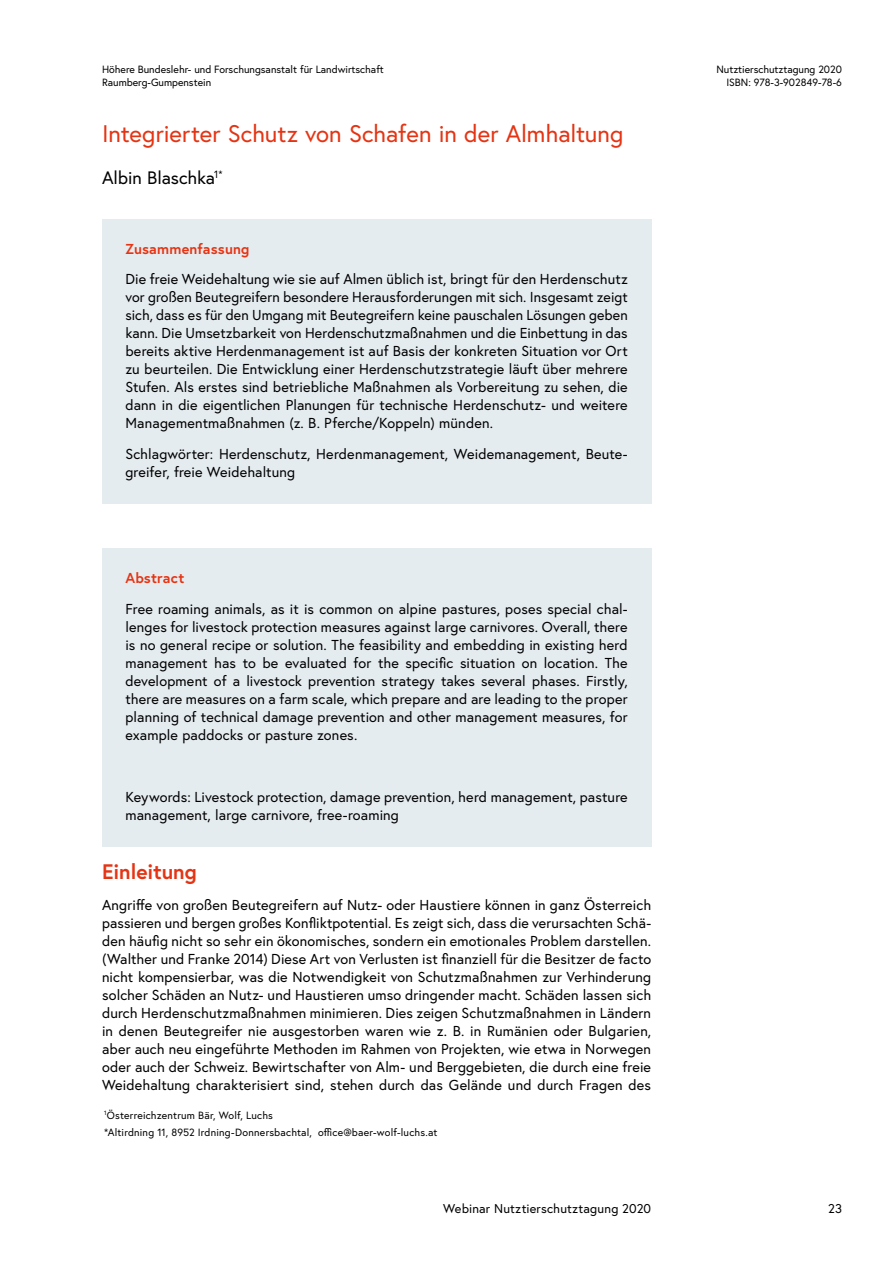
<style>
.page{position:relative;width:893px;height:1263px;background:#fff}
.page>*{position:absolute;margin:0;border:0;box-sizing:border-box;transform-origin:0 0}
.t1{font:24px "Europa Austria";letter-spacing:-.005em;color:#e53413}
.t2{font:700 21px "Europa Austria";color:#e53413}
.t3{font:18px "Europa Austria";letter-spacing:-.005em;color:#000}
.t4{font:14.4px/18px "Europa Austria";letter-spacing:.01em;color:#000;text-align:justify}
.t5{font:700 14.4px "Europa Austria";letter-spacing:.01em;color:#e53413}
.t6{font:12.75px "Europa Austria";letter-spacing:.015em;color:#000}
.t7{font:10.5px/12.6px "Europa Austria";color:#000}
</style>
<div class="page">
<div style="left:102px;top:219px;width:549px;height:61px;background:#e5ecf0"></div>
<div style="left:102px;top:250px;width:549px;height:205px;background:#e5ecf0"></div>
<div style="left:102px;top:425px;width:549px;height:79px;background:#e5ecf0"></div>
<div style="left:102px;top:549px;width:549px;height:61px;background:#e5ecf0"></div>
<div style="left:102px;top:579px;width:549px;height:188px;background:#e5ecf0"></div>
<div style="left:102px;top:767px;width:549px;height:79px;background:#e5ecf0"></div>
<p class="t7" style="left:102px;top:63px;width:283px">Höhere Bundeslehr- und Forschungsanstalt für Landwirtschaft<br>Raumberg-Gumpenstein</p>
<p class="t7" style="left:716px;top:63px;width:127px;text-align:right">Nutztierschutztagung 2020<br>ISBN: 978-3-902849-78-6</p>
<h1 class="t1" style="left:102px;top:119px;width:523px">Integrierter Schutz von Schafen in der Almhaltung</h1>
<p class="t3" style="left:102px;top:166px;width:122px">Albin Blaschka<sup>1*</sup></p>
<p class="t5" style="left:125px;top:239px;width:126px">Zusammenfassung</p>
<p class="t4" style="left:125px;top:270px;width:504px">Die freie Weidehaltung wie sie auf Almen üblich ist, bringt für den Herdenschutz vor großen Beutegreifern besondere Herausforderungen mit sich. Insgesamt zeigt sich, dass es für den Umgang mit Beutegreifern keine pauschalen Lösungen geben kann. Die Umsetzbarkeit von Herdenschutzmaßnahmen und die Einbettung in das bereits aktive Herdenmanagement ist auf Basis der konkreten Situation vor Ort zu beurteilen. Die Entwicklung einer Herdenschutzstrategie läuft über mehrere Stufen. Als erstes sind betriebliche Maßnahmen als Vorbereitung zu sehen, die dann in die eigentlichen Planungen für technische Herdenschutz- und weitere Managementmaßnahmen (z. B. Pferche/Koppeln) münden.</p>
<p class="t4" style="left:125px;top:445px;width:504px">Schlagwörter: Herdenschutz, Herdenmanagement, Weidemanagement, Beute&shy;greifer, freie Weidehaltung</p>
<p class="t5" style="left:125px;top:568px;width:60px">Abstract</p>
<p class="t4" style="left:125px;top:600px;width:504px">Free roaming animals, as it is common on alpine pastures, poses special chal&shy;lenges for livestock protection measures against large carnivores. Overall, there is no general recipe or solution. The feasibility and embedding in existing herd management has to be evaluated for the specific situation on location. The development of a livestock prevention strategy takes several phases. Firstly, there are measures on a farm scale, which prepare and are leading to the proper planning of technical damage prevention and other management measures, for example paddocks or pasture zones.</p>
<p class="t4" style="left:125px;top:787px;width:504px">Keywords: Livestock protection, damage prevention, herd management, pasture management, large carnivore, free-roaming</p>
<h2 class="t2" style="left:102px;top:857px;width:96px">Einleitung</h2>
<p class="t4" style="left:102px;top:895px;width:551px">Angriffe von großen Beutegreifern auf Nutz- oder Haustiere können in ganz Österreich passieren und bergen großes Konfliktpotential. Es zeigt sich, dass die verursachten Schä&shy;den häufig nicht so sehr ein ökonomisches, sondern ein emotionales Problem darstellen. (Walther und Franke 2014) Diese Art von Verlusten ist finanziell für die Besitzer de facto nicht kompensierbar, was die Notwendigkeit von Schutzmaßnahmen zur Verhinderung solcher Schäden an Nutz- und Haustieren umso dringender macht. Schäden lassen sich durch Herdenschutzmaßnahmen minimieren. Dies zeigen Schutzmaßnahmen in Ländern in denen Beutegreifer nie ausgestorben waren wie z. B. in Rumänien oder Bulgarien, aber auch neu eingeführte Methoden im Rahmen von Projekten, wie etwa in Norwegen oder auch der Schweiz. Bewirtschafter von Alm- und Berggebieten, die durch eine freie Weidehaltung charakterisiert sind, stehen durch das Gelände und durch Fragen des</p>
<p class="t7" style="left:104px;top:1106px;width:335px;line-height:17.2px"><sup>1</sup>Österreichzentrum Bär, Wolf, Luchs<br>*Altirdning 11, 8952 Irdning-Donnersbachtal, office@baer-wolf-luchs.at</p>
<p class="t6" style="left:443px;top:1200px;width:210px">Webinar Nutztierschutztagung 2020</p>
<p class="t6" style="left:828px;top:1200px;width:15px">23</p>
</div>
